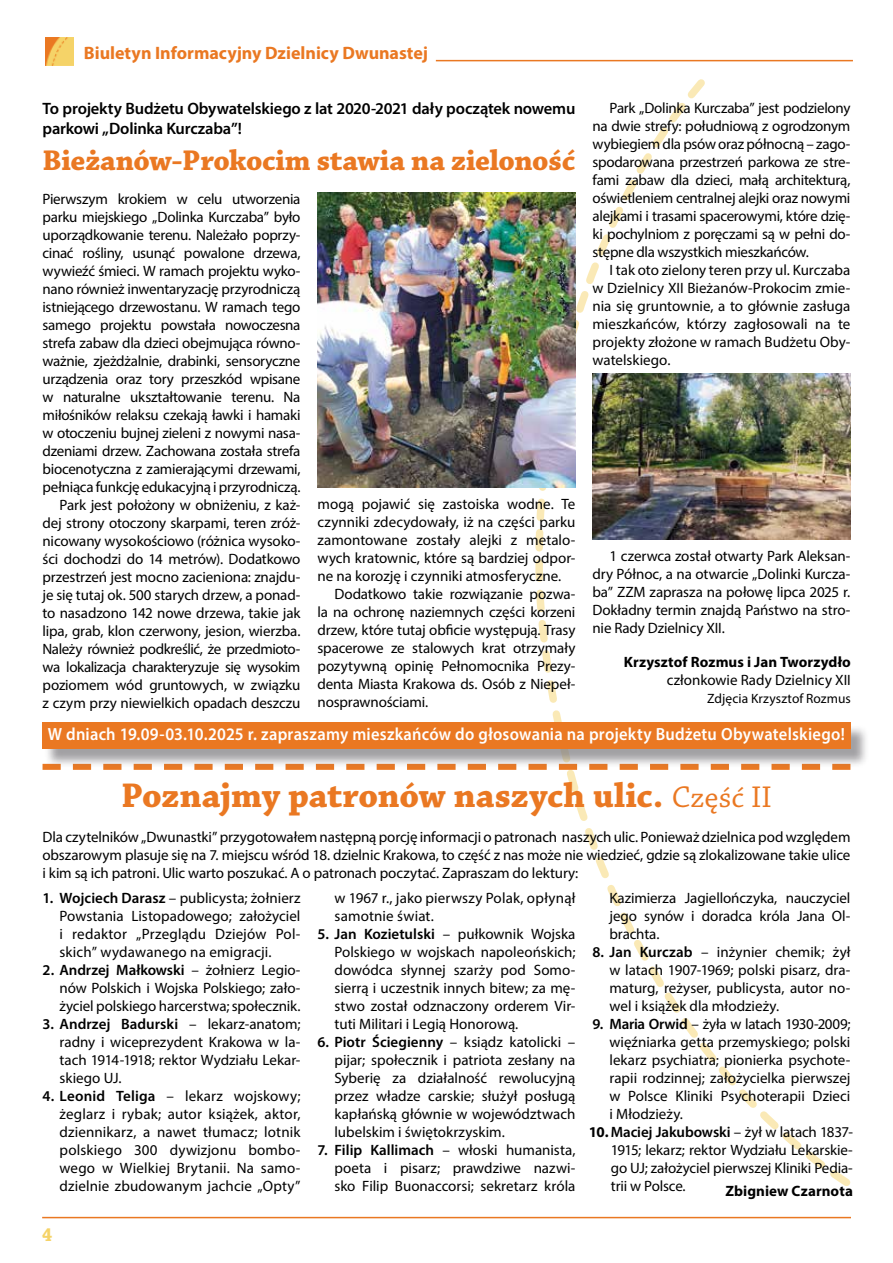
<style>
.page{position:relative;width:893px;height:1263px;background:#fff}
.page>*{position:absolute;margin:0;border:0;box-sizing:border-box;transform-origin:0 0}
.t1{font:700 36px "Chaparral Pro";color:#ea7822}
.t2{font:700 30px "Chaparral Pro";letter-spacing:-.01em;color:#ea7822}
.t3{font:700 19.8px "Chaparral Pro";color:#f5d368;scale:.91 1}
.t4{font:700 18px "Myriad Pro";color:#ea7822}
.t5{font:600 17.7px "Myriad Pro";letter-spacing:.015em;color:#fff;scale:.93 1}
.t6{font:600 16.5px/19.5px "Myriad Pro";letter-spacing:-.01em;color:#000}
.t7{font:15px/18px "Myriad Pro";letter-spacing:-.01em;color:#000;text-align:justify}
.t8{font:15px/18px "Myriad Pro";letter-spacing:.01em;color:#000}
.t9{font:700 15px "Myriad Pro";letter-spacing:.005em;color:#000}
.t10{font:13.5px "Myriad Pro";letter-spacing:.005em;color:#000}
.s1{font-weight:400;font-size:31.5px}
.s2{font-weight:600}
.s3{font-weight:700}
</style>
<div class="page">
<svg style="left:534px;top:59px;width:317px;height:1160px"></svg>
<div style="left:617px;top:0;width:276px;height:76px;background:#fff"></div>
<hr style="left:43px;top:1217px;width:809px;height:1px;background:#ea7822">
<hr style="left:437px;top:60px;width:415px;height:1px;background:#ea7822">
<div style="left:851px;top:1169px;width:42px;height:94px;background:#fff"></div>
<img style="left:45px;top:37px;width:28px;height:28px">
<img style="left:317px;top:193px;width:258px;height:294px">
<img style="left:592px;top:373px;width:258px;height:166px">
<svg style="left:43px;top:764px;width:807px;height:6px"></svg>
<div style="left:44px;top:725px;width:825px;height:43px;background:#838185;opacity:.75"></div>
<div style="left:42px;top:722px;width:808px;height:27px;background:#ea7822"></div>
<p class="t4" style="left:84px;top:41px;width:346px">Biuletyn Informacyjny Dzielnicy Dwunastej</p>
<p class="t7" style="left:592px;top:99px;width:259px;text-indent:17px">Park „Dolinka Kurczaba” jest podzielony na dwie strefy: południową z ogrodzonym wybiegiem dla psów oraz północną – zago&shy;spodarowana przestrzeń parkowa ze stre&shy;fami zabaw dla dzieci, małą architekturą, oświetleniem centralnej alejki oraz nowymi alejkami i trasami spacerowymi, które dzię&shy;ki pochylniom z poręczami są w pełni do&shy;stępne dla wszystkich mieszkańców.</p>
<p class="t7" style="left:592px;top:261px;width:259px;text-indent:17px">I tak oto zielony teren przy ul. Kurczaba w Dzielnicy XII Bieżanów-Prokocim zmie&shy;nia się gruntownie, a to głównie zasługa mieszkańców, którzy zagłosowali na te projekty złożone w ramach Budżetu Oby&shy;watelskiego.</p>
<p class="t6" style="left:43px;top:99px;width:534px">To projekty Budżetu Obywatelskiego z lat 2020-2021 dały początek nowemu parkowi „Dolinka Kurczaba”!</p>
<h2 class="t2" style="left:43px;top:143px;width:534px">Bieżanów-Prokocim stawia na zieloność</h2>
<p class="t7" style="left:43px;top:190px;width:259px;text-align:right">Pierwszym krokiem w celu utworzenia parku miejskiego „Dolinka Kurczaba” było uporządkowanie terenu. Należało poprzy&shy;cinać rośliny, usunąć powalone drzewa, wywieźć śmieci. W ramach projektu wyko&shy;nano również inwentaryzację przyrodniczą istniejącego drzewostanu. W ramach tego samego projektu powstała nowoczesna strefa zabaw dla dzieci obejmująca równo&shy;ważnie, zjeżdżalnie, drabinki, sensoryczne urządzenia oraz tory przeszkód wpisane w naturalne ukształtowanie terenu. Na miłośników relaksu czekają ławki i hamaki w otoczeniu bujnej zieleni z nowymi nasa&shy;dzeniami drzew. Zachowana została strefa biocenotyczna z zamierającymi drzewami, pełniąca funkcję edukacyjną i przyrodniczą.<br>Park jest położony w obniżeniu, z każ&shy;dej strony otoczony skarpami, teren zróż&shy;nicowany wysokościowo (różnica wysoko&shy;ści dochodzi do 14 metrów). Dodatkowo przestrzeń jest mocno zacieniona: znajdu&shy;je się tutaj ok. 500 starych drzew, a ponad&shy;to nasadzono 142 nowe drzewa, takie jak lipa, grab, klon czerwony, jesion, wierzba.<br>Należy również podkreślić, że przedmioto&shy;wa lokalizacja charakteryzuje się wysokim poziomem wód gruntowych, w związku z czym przy niewielkich opadach deszczu</p>
<p class="t7" style="left:317px;top:494px;width:259px">mogą pojawić się zastoiska wodne. Te</p>
<p class="t7" style="left:317px;top:512px;width:259px">czynniki zdecydowały, iż na części parku</p>
<p class="t7" style="left:317px;top:530px;width:259px">zamontowane zostały alejki z metalo-</p>
<p class="t7" style="left:317px;top:548px;width:259px">wych kratownic, które są bardziej odpor-</p>
<p class="t7" style="left:317px;top:566px;width:245px">ne na korozję i czynniki atmosferyczne.</p>
<p class="t7" style="left:334px;top:584px;width:242px">Dodatkowo takie rozwiązanie pozwa-</p>
<p class="t7" style="left:317px;top:602px;width:259px">la na ochronę naziemnych części korzeni</p>
<p class="t7" style="left:317px;top:620px;width:259px">drzew, które tutaj obficie występują. Trasy</p>
<p class="t7" style="left:317px;top:638px;width:259px">spacerowe ze stalowych krat otrzymały</p>
<p class="t7" style="left:317px;top:656px;width:259px">pozytywną opinię Pełnomocnika Prezy-</p>
<p class="t7" style="left:317px;top:674px;width:259px">denta Miasta Krakowa ds. Osób z Niepeł-</p>
<p class="t7" style="left:317px;top:692px;width:112px">nosprawnościami.</p>
<p class="t7" style="left:592px;top:547px;width:259px;text-indent:17px">1 czerwca został otwarty Park Aleksan&shy;dry Północ, a na otwarcie „Dolinki Kurcza&shy;ba” ZZM zaprasza na połowę lipca 2025 r.<br>Dokładny termin znajdą Państwo na stro&shy;nie Rady Dzielnicy XII.</p>
<p class="t9" style="left:624px;top:652px;width:229px">Krzysztof Rozmus i Jan Tworzydło</p>
<p class="t7" style="left:667px;top:671px;width:185px">członkowie Rady Dzielnicy XII</p>
<p class="t10" style="left:707px;top:690px;width:145px">Zdjęcia Krzysztof Rozmus</p>
<p class="t5" style="left:48px;top:723px;width:859px">W dniach 19.09-03.10.2025 r. zapraszamy mieszkańców do głosowania na projekty Budżetu Obywatelskiego!</p>
<h1 class="t1" style="left:121px;top:774px;width:652px">Poznajmy patronów naszych ulic. <span class="s1">Część II</span></h1>
<p class="t7" style="left:43px;top:828px;width:809px">Dla czytelników „Dwunastki” przygotowałem następną porcję informacji o patronach naszych ulic. Ponieważ dzielnica pod względem obszarowym plasuje się na 7. miejscu wśród 18. dzielnic Krakowa, to część z nas może nie wiedzieć, gdzie są zlokalizowane takie ulice i kim są ich patroni. Ulic warto poszukać. A o patronach poczytać. Zapraszam do lektury:</p>
<p class="t7" style="left:60px;top:889px;width:242px;text-indent:-17px"><span class="s2">1. Wojciech Darasz</span> – publicysta; żołnierz Powstania Listopadowego; założyciel i redaktor „Przeglądu Dziejów Pol&shy;skich” wydawanego na emigracji.</p>
<p class="t7" style="left:60px;top:961px;width:242px;text-indent:-17px"><span class="s2">2. Andrzej Małkowski</span> – żołnierz Legio&shy;nów Polskich i Wojska Polskiego; zało&shy;życiel polskiego harcerstwa; społecznik.</p>
<p class="t7" style="left:60px;top:1015px;width:242px;text-indent:-17px"><span class="s2">3. Andrzej Badurski</span> – lekarz-anatom; radny i wiceprezydent Krakowa w la&shy;tach 1914-1918; rektor Wydziału Lekar&shy;skiego UJ.</p>
<p class="t7" style="left:60px;top:1087px;width:242px;text-indent:-17px"><span class="s2">4. Leonid Teliga</span> – lekarz wojskowy; żeglarz i rybak; autor książek, aktor, dziennikarz, a nawet tłumacz; lotnik polskiego 300 dywizjonu bombo&shy;wego w Wielkiej Brytanii. Na samo&shy;dzielnie zbudowanym jachcie „Opty”</p>
<h3 class="t3" style="left:42px;top:1223px;width:13px">4</h3>
<p class="t8" style="left:334px;top:889px;width:242px">w 1967 r., jako pierwszy Polak, opłynął samotnie świat.</p>
<p class="t7" style="left:334px;top:925px;width:242px;text-indent:-17px"><span class="s2">5. Jan Kozietulski</span> – pułkownik Wojska Polskiego w wojskach napoleońskich; dowódca słynnej szarży pod Somo&shy;sierrą i uczestnik innych bitew; za mę&shy;stwo został odznaczony orderem Vir&shy;tuti Militari i Legią Honorową.</p>
<p class="t7" style="left:334px;top:1033px;width:242px;text-indent:-17px"><span class="s2">6. Piotr Ściegienny</span> – ksiądz katolicki – pijar; społecznik i patriota zesłany na Syberię za działalność rewolucyjną przez władze carskie; służył posługą kapłańską głównie w województwach lubelskim i świętokrzyskim.</p>
<p class="t7" style="left:334px;top:1141px;width:242px;text-indent:-17px"><span class="s2">7. Filip Kallimach</span> – włoski humanista, poeta i pisarz; prawdziwe nazwi&shy;sko Filip Buonaccorsi; sekretarz króla</p>
<p class="t7" style="left:609px;top:889px;width:242px">Kazimierza Jagiellończyka, nauczyciel jego synów i doradca króla Jana Ol&shy;brachta.</p>
<p class="t7" style="left:609px;top:943px;width:242px;text-indent:-17px"><span class="s2">8. Jan Kurczab</span> – inżynier chemik; żył w latach 1907-1969; polski pisarz, dra&shy;maturg, reżyser, publicysta, autor no&shy;wel i książek dla młodzieży.</p>
<p class="t7" style="left:609px;top:1015px;width:242px;text-indent:-17px"><span class="s2">9. Maria Orwid</span> – żyła w latach 1930-2009; więźniarka getta przemyskiego; polski lekarz psychiatra; pionierka psychote&shy;rapii rodzinnej; założycielka pierwszej w Polsce Kliniki Psychoterapii Dzieci i Młodzieży.</p>
<p class="t7" style="left:611px;top:1123px;width:244px;text-indent:-22px"><span class="s3">10.</span> <span class="s2">Maciej Jakubowski</span> – żył w latach 1837- 1915; lekarz; rektor Wydziału Lekarskie&shy;go UJ; założyciel pierwszej Kliniki Pedia&shy;trii w Polsce.</p>
<p class="t9" style="left:725px;top:1181px;width:129px">Zbigniew Czarnota</p>
</div>
